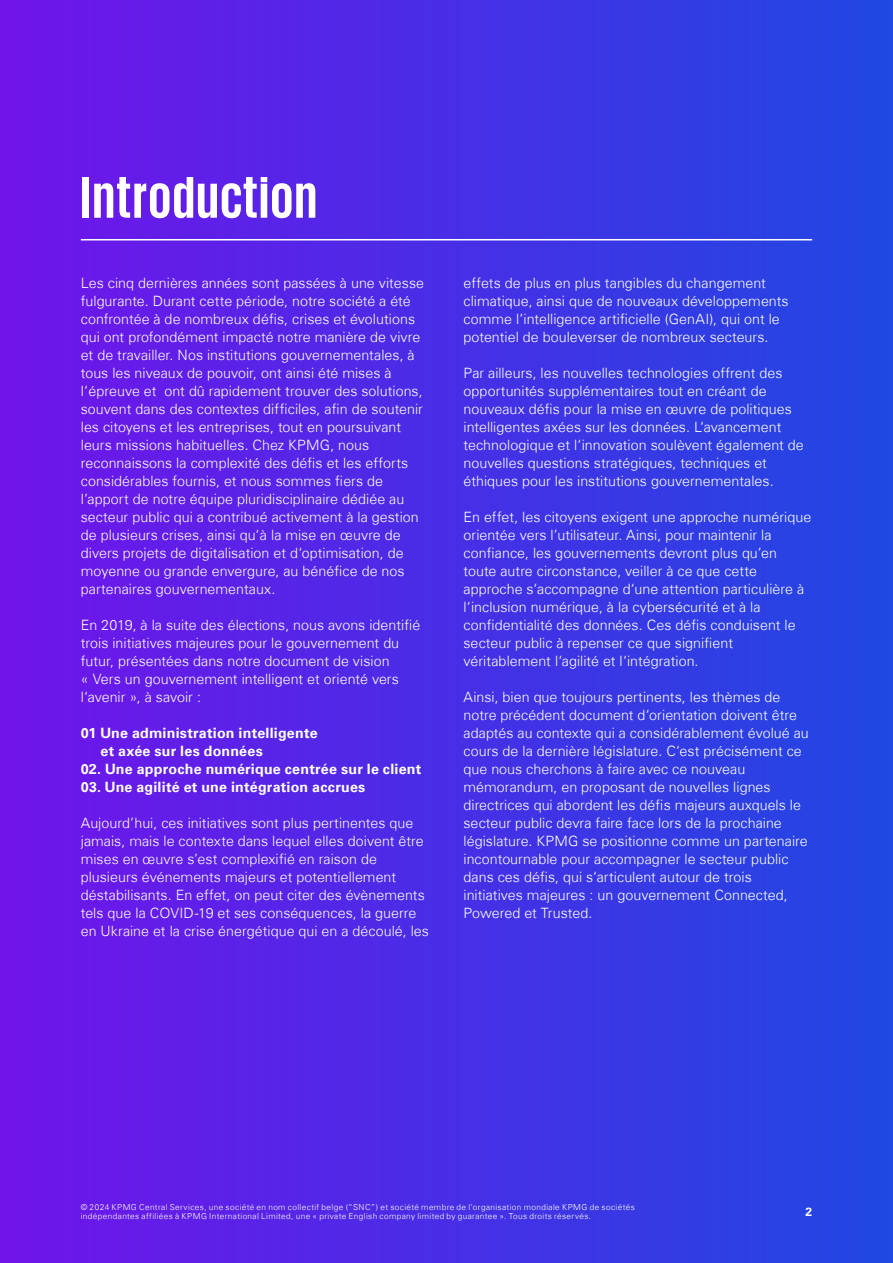
<style>
.page{position:relative;width:893px;height:1263px;background:#fff}
.page>*{position:absolute;margin:0;border:0;box-sizing:border-box;transform-origin:0 0}
.t1{font:700 60px "KPMG";letter-spacing:.025em;color:#fff}
.t2{font:300 14.25px/18px "Universfor KPMG";color:#fff}
.t3{font:700 14.25px/18px "Universfor KPMG";letter-spacing:.015em;color:#fff}
.t4{font:700 12px "Universfor KPMG";color:#fff}
.t5{font:300 8.25px/9px "Universfor KPMG";letter-spacing:.045em;color:#fff}
</style>
<div class="page">
<div style="left:0;top:0;width:893px;height:1263px;background:linear-gradient(to right,#7114ea,#2048e2)"></div>
<hr style="left:81px;top:239px;width:731px;height:1px;background:#fff">
<h1 class="t1" style="left:81px;top:167px;width:238px">Introduction</h1>
<p class="t2" style="left:81px;top:274px;width:345px">Les cinq dernières années sont passées à une vitesse fulgurante. Durant cette période, notre société a été confrontée à de nombreux défis, crises et évolutions qui ont profondément impacté notre manière de vivre et de travailler. Nos institutions gouvernementales, à tous les niveaux de pouvoir, ont ainsi été mises à l‘épreuve et ont dû rapidement trouver des solutions, souvent dans des contextes difficiles, afin de soutenir les citoyens et les entreprises, tout en poursuivant leurs missions habituelles. Chez KPMG, nous reconnaissons la complexité des défis et les efforts considérables fournis, et nous sommes fiers de l’apport de notre équipe pluridisciplinaire dédiée au secteur public qui a contribué activement à la gestion de plusieurs crises, ainsi qu‘à la mise en œuvre de divers projets de digitalisation et d‘optimisation, de moyenne ou grande envergure, au bénéfice de nos partenaires gouvernementaux.</p>
<p class="t2" style="left:81px;top:616px;width:341px">En 2019, à la suite des élections, nous avons identifié trois initiatives majeures pour le gouvernement du futur, présentées dans notre document de vision<br>« Vers un gouvernement intelligent et orienté vers l‘avenir », à savoir :</p>
<p class="t3" style="left:100px;top:724px;width:219px;text-indent:-20px">01 Une administration intelligente et axée sur les données</p>
<p class="t3" style="left:81px;top:760px;width:342px">02. Une approche numérique centrée sur le client</p>
<p class="t3" style="left:81px;top:778px;width:286px">03. Une agilité et une intégration accrues</p>
<p class="t2" style="left:81px;top:814px;width:350px">Aujourd’hui, ces initiatives sont plus pertinentes que jamais, mais le contexte dans lequel elles doivent être mises en œuvre s’est complexifié en raison de plusieurs événements majeurs et potentiellement déstabilisants. En effet, on peut citer des évènements tels que la COVID-19 et ses conséquences, la guerre en Ukraine et la crise énergétique qui en a découlé, les</p>
<p class="t2" style="left:463px;top:274px;width:327px">effets de plus en plus tangibles du changement climatique, ainsi que de nouveaux développements comme l’intelligence artificielle (GenAI), qui ont le potentiel de bouleverser de nombreux secteurs.</p>
<p class="t2" style="left:463px;top:364px;width:342px">Par ailleurs, les nouvelles technologies offrent des opportunités supplémentaires tout en créant de nouveaux défis pour la mise en œuvre de politiques intelligentes axées sur les données. L‘avancement technologique et l‘innovation soulèvent également de nouvelles questions stratégiques, techniques et éthiques pour les institutions gouvernementales.</p>
<p class="t2" style="left:463px;top:508px;width:349px">En effet, les citoyens exigent une approche numérique orientée vers l’utilisateur. Ainsi, pour maintenir la confiance, les gouvernements devront plus qu’en toute autre circonstance, veiller à ce que cette approche s‘accompagne d‘une attention particulière à l‘inclusion numérique, à la cybersécurité et à la confidentialité des données. Ces défis conduisent le secteur public à repenser ce que signifient véritablement l‘agilité et l‘intégration.</p>
<p class="t2" style="left:463px;top:688px;width:347px">Ainsi, bien que toujours pertinents, les thèmes de notre précédent document d‘orientation doivent être adaptés au contexte qui a considérablement évolué au cours de la dernière législature. C‘est précisément ce que nous cherchons à faire avec ce nouveau mémorandum, en proposant de nouvelles lignes directrices qui abordent les défis majeurs auxquels le secteur public devra faire face lors de la prochaine législature. KPMG se positionne comme un partenaire incontournable pour accompagner le secteur public dans ces défis, qui s‘articulent autour de trois initiatives majeures : un gouvernement Connected, Powered et Trusted.</p>
<p class="t5" style="left:81px;top:1203px;width:555px">© 2024 KPMG Central Services, une société en nom collectif belge (“SNC”) et société membre de l’organisation mondiale KPMG de sociétés indépendantes affiliées à KPMG International Limited, une « private English company limited by guarantee ». Tous droits réservés.</p>
<p class="t4" style="left:805px;top:1205px;width:8px">2</p>
</div>
